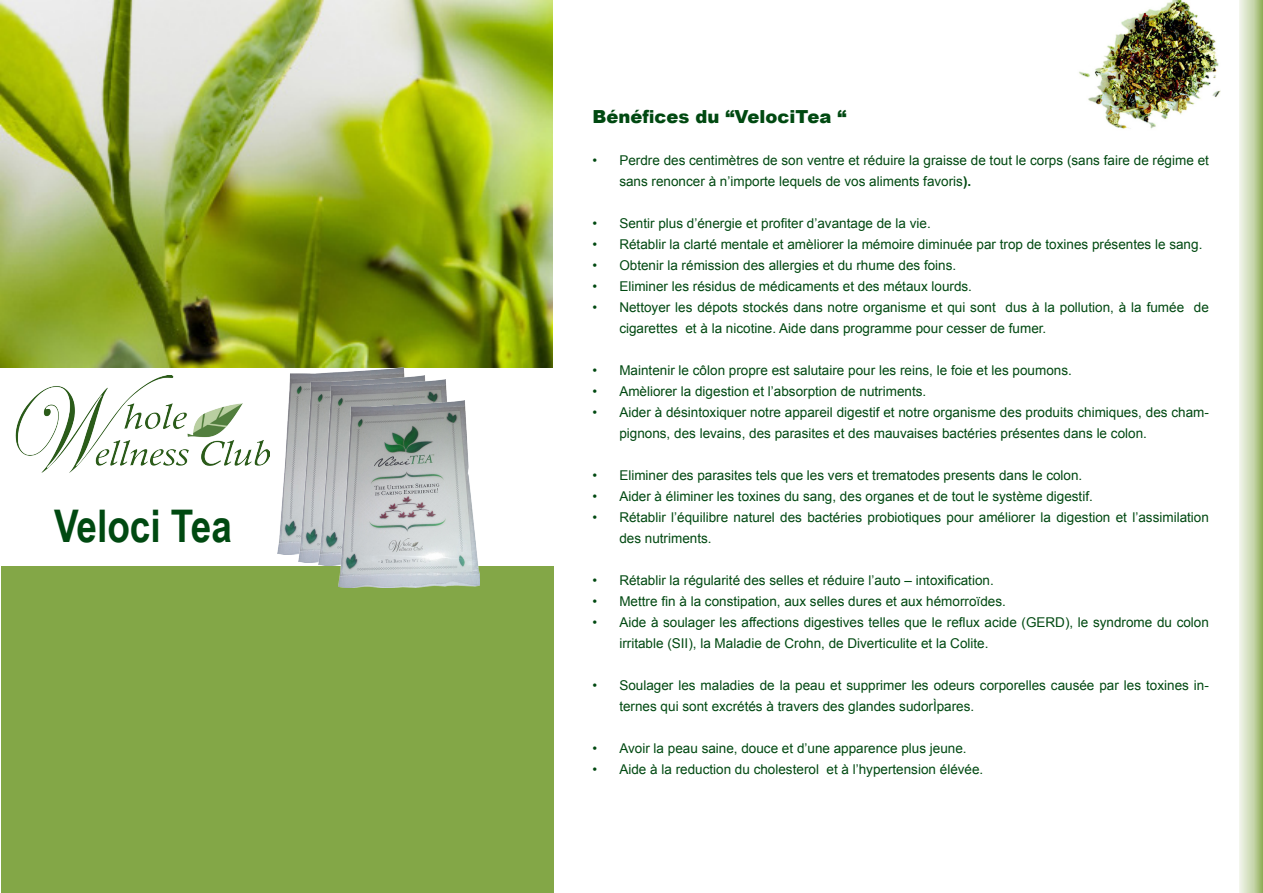
<style>
.page{position:relative;width:1263px;height:893px;background:#fff}
.page>*{position:absolute;margin:0;border:0;box-sizing:border-box;transform-origin:0 0}
.t1{font:700 45px "Arial Narrow";color:#004911}
.t2{font:900 18px "Arial";color:#004911}
.t3{font:13.5px/21px "Arial";color:#004911}
.s1{font-weight:700}
</style>
<div class="page">
<img style="left:1239px;top:0;width:24px;height:893px">
<img style="left:0;top:0;width:553px;height:367px">
<div style="left:1px;top:566px;width:553px;height:327px;background:#83a747"></div>
<img style="left:15px;top:376px;width:254px;height:97px">
<img style="left:277px;top:368px;width:128px;height:186px">
<img style="left:298px;top:376px;width:127px;height:186px">
<img style="left:319px;top:379px;width:128px;height:187px">
<img style="left:338px;top:401px;width:142px;height:186px">
<img style="left:1079px;top:0;width:141px;height:129px">
<p class="t1" style="left:54px;top:492px;width:179px">Veloci Tea</p>
<p class="t2" style="left:592px;top:103px;width:256px">Bénéfices du “VelociTea “</p>
<p class="t3" style="left:619px;top:150px;width:591px;text-indent:-27px">• Perdre des centimètres de son ventre et réduire la graisse de tout le corps (sans faire de régime et sans renoncer à n’importe lequels de vos aliments favoris<span class="s1">).</span></p>
<p class="t3" style="left:592px;top:213px;width:340px">• Sentir plus d’énergie et profiter d’avantage de la vie.</p>
<p class="t3" style="left:592px;top:234px;width:611px">• Rétablir la clarté mentale et amèliorer la mémoire diminuée par trop de toxines présentes le sang.</p>
<p class="t3" style="left:592px;top:255px;width:365px">• Obtenir la rémission des allergies et du rhume des foins.</p>
<p class="t3" style="left:592px;top:276px;width:381px">• Eliminer les résidus de médicaments et des métaux lourds.</p>
<p class="t3" style="left:619px;top:297px;width:591px;text-indent:-27px">• Nettoyer les dépots stockés dans notre organisme et qui sont dus à la pollution, à la fumée de cigarettes et à la nicotine. Aide dans programme pour cesser de fumer.</p>
<p class="t3" style="left:592px;top:360px;width:481px">• Maintenir le côlon propre est salutaire pour les reins, le foie et les poumons.</p>
<p class="t3" style="left:592px;top:381px;width:335px">• Amèliorer la digestion et l’absorption de nutriments.</p>
<p class="t3" style="left:619px;top:402px;width:591px;text-indent:-27px">• Aider à désintoxiquer notre appareil digestif et notre organisme des produits chimiques, des cham&shy;pignons, des levains, des parasites et des mauvaises bactéries présentes dans le colon.</p>
<p class="t3" style="left:592px;top:465px;width:491px">• Eliminer des parasites tels que les vers et trematodes presents dans le colon.</p>
<p class="t3" style="left:592px;top:486px;width:502px">• Aider à éliminer les toxines du sang, des organes et de tout le système digestif.</p>
<p class="t3" style="left:619px;top:507px;width:591px;text-indent:-27px">• Rétablir l’équilibre naturel des bactéries probiotiques pour améliorer la digestion et l’assimilation des nutriments.</p>
<p class="t3" style="left:592px;top:570px;width:403px">• Rétablir la régularité des selles et réduire l’auto – intoxification.</p>
<p class="t3" style="left:592px;top:591px;width:415px">• Mettre fin à la constipation, aux selles dures et aux hémorroïdes.</p>
<p class="t3" style="left:619px;top:612px;width:591px;text-indent:-27px">• Aide à soulager les affections digestives telles que le reflux acide (GERD), le syndrome du colon irritable (SII), la Maladie de Crohn, de Diverticulite et la Colite.</p>
<p class="t3" style="left:619px;top:675px;width:591px;text-indent:-27px">• Soulager les maladies de la peau et supprimer les odeurs corporelles causée par les toxines in&shy;ternes qui sont excrétés à travers des glandes sudorÌpares.</p>
<p class="t3" style="left:592px;top:738px;width:376px">• Avoir la peau saine, douce et d’une apparence plus jeune.</p>
<p class="t3" style="left:592px;top:759px;width:392px">• Aide à la reduction du cholesterol et à l’hypertension élévée.</p>
</div>
